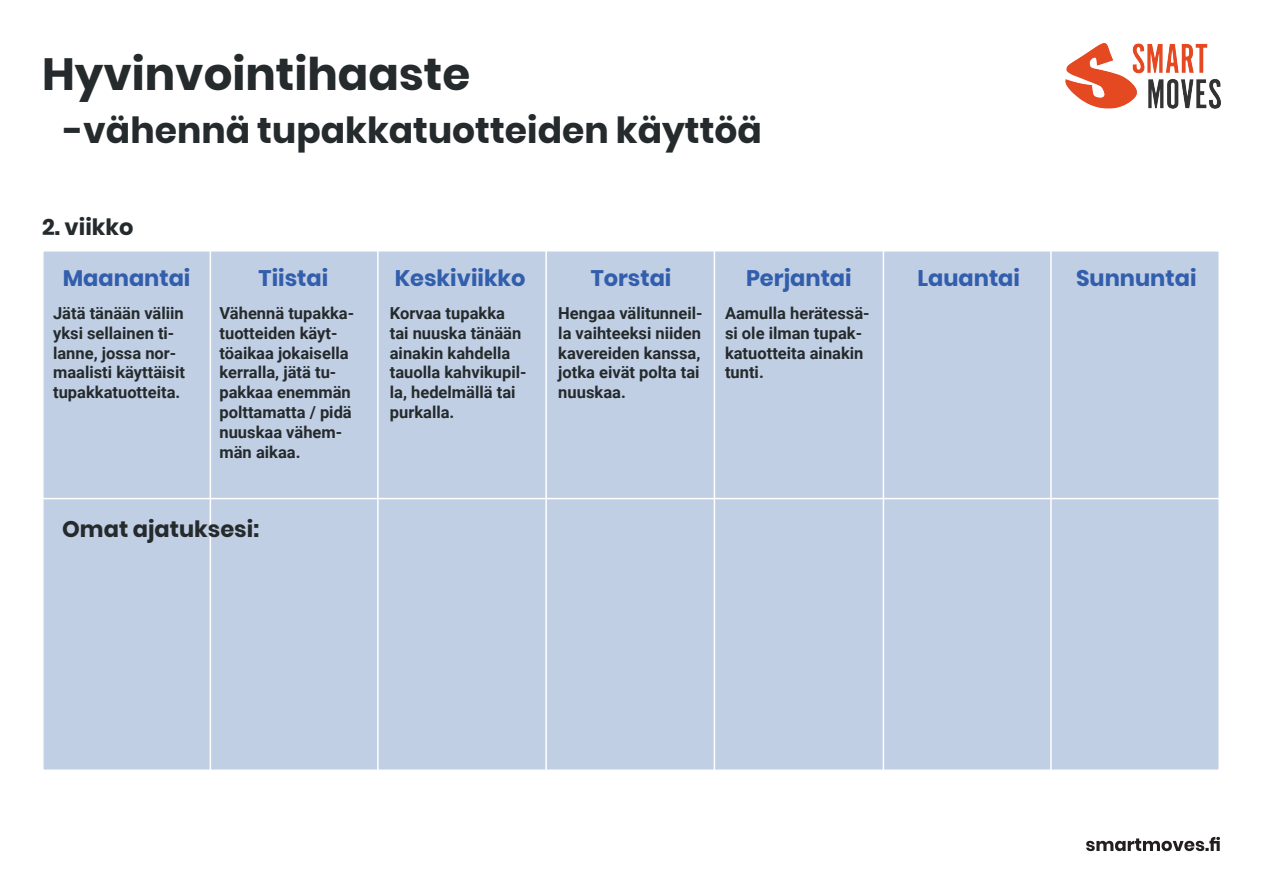
<style>
.page{position:relative;width:1263px;height:893px;background:#fff}
.page>*{position:absolute;margin:0;border:0;box-sizing:border-box;transform-origin:0 0}
.t1{font:700 45px "Poppins";color:#252a2c}
.t2{font:700 36px "Poppins";color:#252a2c}
.t3{font:700 22.5px "Poppins";color:#325eab}
.t4{font:700 22.5px "Poppins";color:#252a2c}
.t5{font:700 16.5px/19.8px "Roboto";color:#252a2c}
</style>
<div class="page">
<img style="left:1066px;top:43px;width:154px;height:65px">
<svg style="left:1086px;top:837px;width:134px;height:14px"></svg>
<div style="left:42px;top:250px;width:1178px;height:521px;background:#c1cfe5;border:2px solid #fff"></div>
<hr style="left:377px;top:250px;width:2px;height:526px;background:#fff">
<hr style="left:210px;top:250px;width:1px;height:526px;background:#fff">
<hr style="left:545px;top:250px;width:2px;height:526px;background:#fff">
<hr style="left:714px;top:250px;width:1px;height:526px;background:#fff">
<hr style="left:883px;top:250px;width:1px;height:526px;background:#fff">
<hr style="left:1050px;top:250px;width:2px;height:526px;background:#fff">
<hr style="left:24px;top:498px;width:1214px;height:1px;background:#fff">
<p class="t1" style="left:42px;top:49px;width:430px">Hyvinvointihaaste</p>
<p class="t2" style="left:64px;top:109px;width:700px">-vähennä tupakkatuotteiden käyttöä</p>
<p class="t4" style="left:42px;top:214px;width:93px">2. viikko</p>
<p class="t3" style="left:63px;top:265px;width:129px">Maanantai</p>
<p class="t3" style="left:259px;top:265px;width:71px">Tiistai</p>
<p class="t3" style="left:395px;top:265px;width:132px">Keskiviikko</p>
<p class="t5" style="left:219px;top:303px;width:136px">Vähennä tupakka&shy;tuotteiden käyt&shy;töaikaa jokaisella kerralla, jätä tu&shy;pakkaa enemmän polttamatta / pidä nuuskaa vähem&shy;män aikaa.</p>
<p class="t3" style="left:591px;top:265px;width:82px">Torstai</p>
<p class="t3" style="left:746px;top:265px;width:107px">Perjantai</p>
<p class="t3" style="left:917px;top:265px;width:104px">Lauantai</p>
<p class="t3" style="left:1076px;top:265px;width:122px">Sunnuntai</p>
<p class="t5" style="left:53px;top:303px;width:133px">Jätä tänään väliin yksi sellainen ti&shy;lanne, jossa nor&shy;maalisti käyttäisit tupakkatuotteita.</p>
<p class="t5" style="left:390px;top:303px;width:138px">Korvaa tupakka tai nuuska tänään ainakin kahdella tauolla kahvikupil&shy;la, hedelmällä tai purkalla.</p>
<p class="t5" style="left:558px;top:303px;width:146px">Hengaa välitunneil&shy;la vaihteeksi niiden kavereiden kanssa, jotka eivät polta tai nuuskaa.</p>
<p class="t5" style="left:725px;top:303px;width:146px">Aamulla herätessä&shy;si ole ilman tupak&shy;katuotteita ainakin tunti.</p>
<p class="t4" style="left:62px;top:516px;width:199px">Omat ajatuksesi:</p>
</div>
